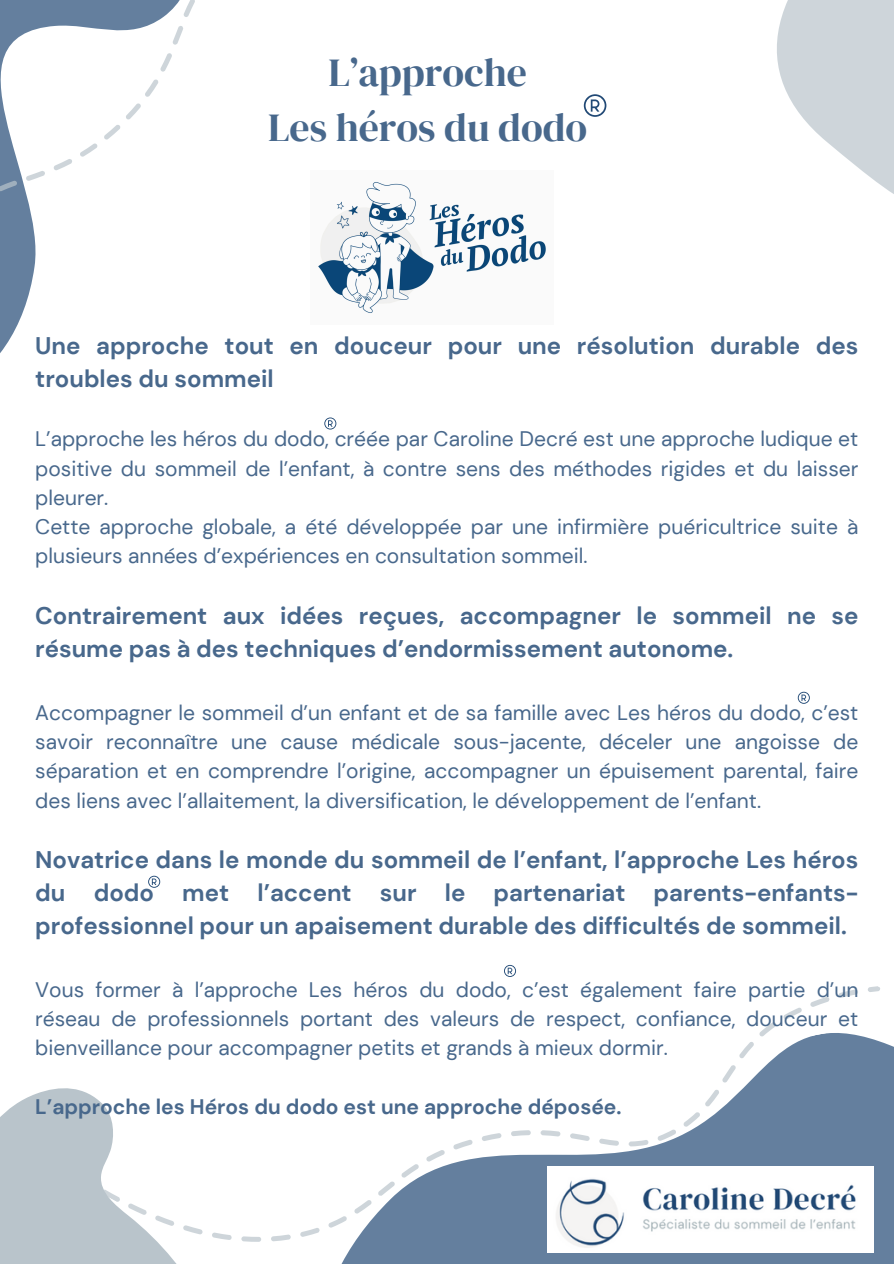
<style>
.page{position:relative;width:894px;height:1264px;background:#fff}
.page>*{position:absolute;margin:0;border:0;box-sizing:border-box;transform-origin:0 0}
.t1{font:39.75px/55.2px "DM Serif Display";color:#48688c;text-align:center}
.t2{font:700 24px/32.7px "DM Sans";color:#48688c}
.t3{font:21px/29.2px "DM Sans";color:#48688c;text-align:justify}
.t4{font:700 21px "DM Sans";color:#48688c}
</style>
<div class="page">
<div style="left:859px;top:1035px;width:34px;height:228px;background:#647f9e"></div>
<svg style="left:777px;top:0;width:116px;height:194px"></svg>
<svg style="left:0;top:0;width:337px;height:430px"></svg>
<svg style="left:868px;top:986px;width:12px;height:6px"></svg>
<svg style="left:151px;top:880px;width:708px;height:383px"></svg>
<svg style="left:0;top:1084px;width:228px;height:179px"></svg>
<img style="left:310px;top:170px;width:236px;height:155px">
<img style="left:547px;top:1166px;width:326px;height:86px">
<svg style="left:583px;top:94px;width:23px;height:23px"></svg>
<svg style="left:324px;top:417px;width:12px;height:12px"></svg>
<svg style="left:797px;top:691px;width:12px;height:12px"></svg>
<svg style="left:148px;top:875px;width:12px;height:12px"></svg>
<svg style="left:504px;top:964px;width:12px;height:12px"></svg>
<p class="t1" style="left:268px;top:44px;width:320px">L’approche<br>Les héros du dodo</p>
<p class="t2" style="left:35px;top:329px;width:824px">Une approche tout en douceur pour une résolution durable des troubles du sommeil</p>
<p class="t3" style="left:35px;top:424px;width:824px">L’approche les héros du dodo, créée par Caroline Decré est une approche ludique et positive du sommeil de l’enfant, à contre sens des méthodes rigides et du laisser pleurer.</p>
<h1 class="t3" style="left:35px;top:512px;width:824px">Cette approche globale, a été développée par une infirmière puéricultrice suite à plusieurs années d’expériences en consultation sommeil.</h1>
<p class="t2" style="left:35px;top:599px;width:824px">Contrairement aux idées reçues, accompagner le sommeil ne se résume pas à des techniques d’endormissement autonome.</p>
<h2 class="t3" style="left:35px;top:698px;width:824px">Accompagner le sommeil d’un enfant et de sa famille avec Les héros du dodo, c’est savoir reconnaître une cause médicale sous-jacente, déceler une angoisse de séparation et en comprendre l’origine, accompagner un épuisement parental, faire des liens avec l’allaitement, la diversification, le développement de l’enfant.</h2>
<p class="t2" style="left:35px;top:843px;width:824px;text-align:justify">Novatrice dans le monde du sommeil de l’enfant, l’approche Les héros du dodo met l’accent sur le partenariat parents-enfants&shy;professionnel pour un apaisement durable des difficultés de sommeil.</p>
<p class="t3" style="left:35px;top:974px;width:824px">Vous former à l’approche Les héros du dodo, c’est également faire partie d’un réseau de professionnels portant des valeurs de respect, confiance, douceur et bienveillance pour accompagner petits et grands à mieux dormir.</p>
<p class="t4" style="left:35px;top:1092px;width:587px">L’approche les Héros du dodo est une approche déposée.</p>
</div>
